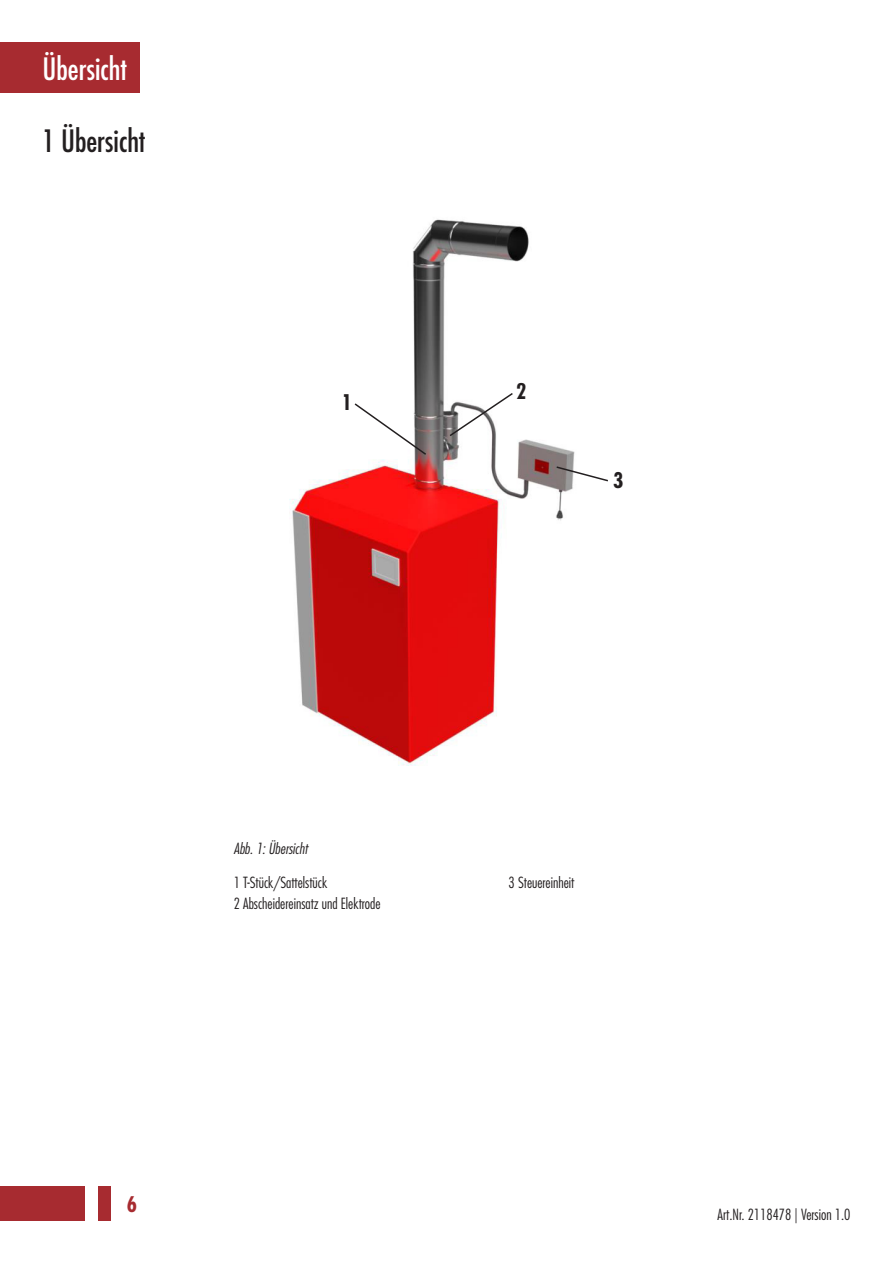
<style>
.page{position:relative;width:893px;height:1263px;background:#fff}
.page>*{position:absolute;margin:0;border:0;box-sizing:border-box;transform-origin:0 0}
.t1{font:condensed 30px "Futura Std";color:#231f20}
.t2{font:condensed 30px "Futura Std";color:#fff}
.t3{font:700 condensed 21px "Futura Std";color:#231f20}
.t4{font:700 condensed 21px "Futura Std";color:#a72b30}
.t5{font:300 condensed 15px/21px "Futura Std";color:#231f20}
.t6{font:italic 300 condensed 15px "Futura Std";color:#231f20}
</style>
<div class="page">
<div style="left:0;top:1186px;width:85px;height:34px;background:#a72b30"></div>
<div style="left:98px;top:1186px;width:13px;height:34px;background:#a72b30"></div>
<div style="left:0;top:43px;width:140px;height:50px;background:#a72b30"></div>
<img style="left:289px;top:219px;width:286px;height:547px">
<svg style="left:353px;top:402px;width:75px;height:54px"></svg>
<svg style="left:448px;top:391px;width:66px;height:47px"></svg>
<svg style="left:555px;top:465px;width:53px;height:17px"></svg>
<h1 class="t2" style="left:43px;top:51px;width:86px">Übersicht</h1>
<h1 class="t1" style="left:43px;top:123px;width:105px">1 Übersicht</h1>
<h2 class="t3" style="left:342px;top:389px;width:12px">1</h2>
<h2 class="t3" style="left:516px;top:378px;width:12px">2</h2>
<h2 class="t3" style="left:613px;top:467px;width:12px">3</h2>
<p class="t6" style="left:234px;top:840px;width:75px">Abb. 1: Übersicht</p>
<p class="t5" style="left:234px;top:872px;width:148px">1 T-Stück/Sattelstück<br>2 Abscheidereinsatz und Elektrode</p>
<p class="t5" style="left:509px;top:872px;width:67px">3 Steuereinheit</p>
<h2 class="t4" style="left:127px;top:1191px;width:12px">6</h2>
<p class="t5" style="left:718px;top:1204px;width:134px">Art.Nr. 2118478 | Version 1.0</p>
</div>
